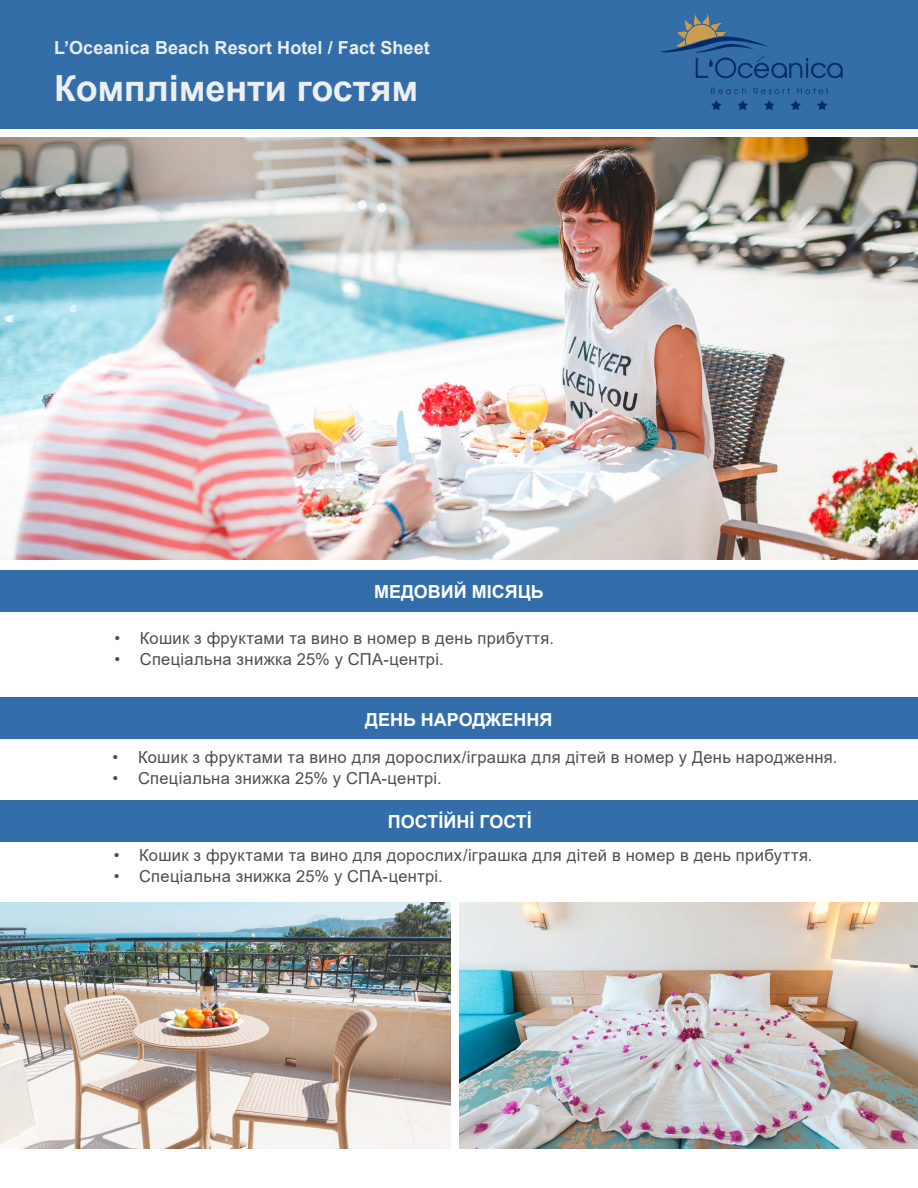
<style>
.page{position:relative;width:918px;height:1188px;background:#fff}
.page>*{position:absolute;margin:0;border:0;box-sizing:border-box;transform-origin:0 0}
.t1{font:700 36px "Arial";color:#edf0f2}
.t2{font:700 18px "Arial";color:#fff}
.t3{font:700 18px "Arial";letter-spacing:.005em;color:#e8eeee}
.t4{font:16.5px "Arial";letter-spacing:.02em;color:#4c4e4f}
</style>
<div class="page">
<div style="left:0;top:0;width:918px;height:128px;background:#346ea9"></div>
<img style="left:0;top:138px;width:918px;height:422px">
<img style="left:460px;top:902px;width:458px;height:247px">
<img style="left:0;top:902px;width:450px;height:247px">
<div style="left:0;top:570px;width:918px;height:42px;background:#336eab"></div>
<div style="left:0;top:698px;width:918px;height:41px;background:#336eab"></div>
<img style="left:661px;top:13px;width:182px;height:97px">
<div style="left:1px;top:800px;width:917px;height:42px;background:#336eab"></div>
<p class="t3" style="left:54px;top:35px;width:377px">L’Oceanica Beach Resort Hotel / Fact Sheet</p>
<p class="t1" style="left:54px;top:63px;width:366px">Компліменти гостям</p>
<p class="t2" style="left:374px;top:579px;width:171px">МЕДОВИЙ МІСЯЦЬ</p>
<p class="t4" style="left:114px;top:627px;width:441px">• Кошик з фруктами та вино в номер в день прибуття.</p>
<p class="t4" style="left:114px;top:648px;width:331px">• Спеціальна знижка 25% у СПА-центрі.</p>
<p class="t2" style="left:365px;top:707px;width:189px">ДЕНЬ НАРОДЖЕННЯ</p>
<p class="t4" style="left:113px;top:746px;width:726px">• Кошик з фруктами та вино для дорослих/іграшка для дітей в номер у День народження.</p>
<p class="t4" style="left:113px;top:767px;width:331px">• Спеціальна знижка 25% у СПА-центрі.</p>
<p class="t2" style="left:388px;top:809px;width:145px">ПОСТİЙНİ ГОСТİ</p>
<p class="t4" style="left:114px;top:843px;width:700px">• Кошик з фруктами та вино для дорослих/іграшка для дітей в номер в день прибуття.</p>
<p class="t4" style="left:114px;top:864px;width:331px">• Спеціальна знижка 25% у СПА-центрі.</p>
</div>
